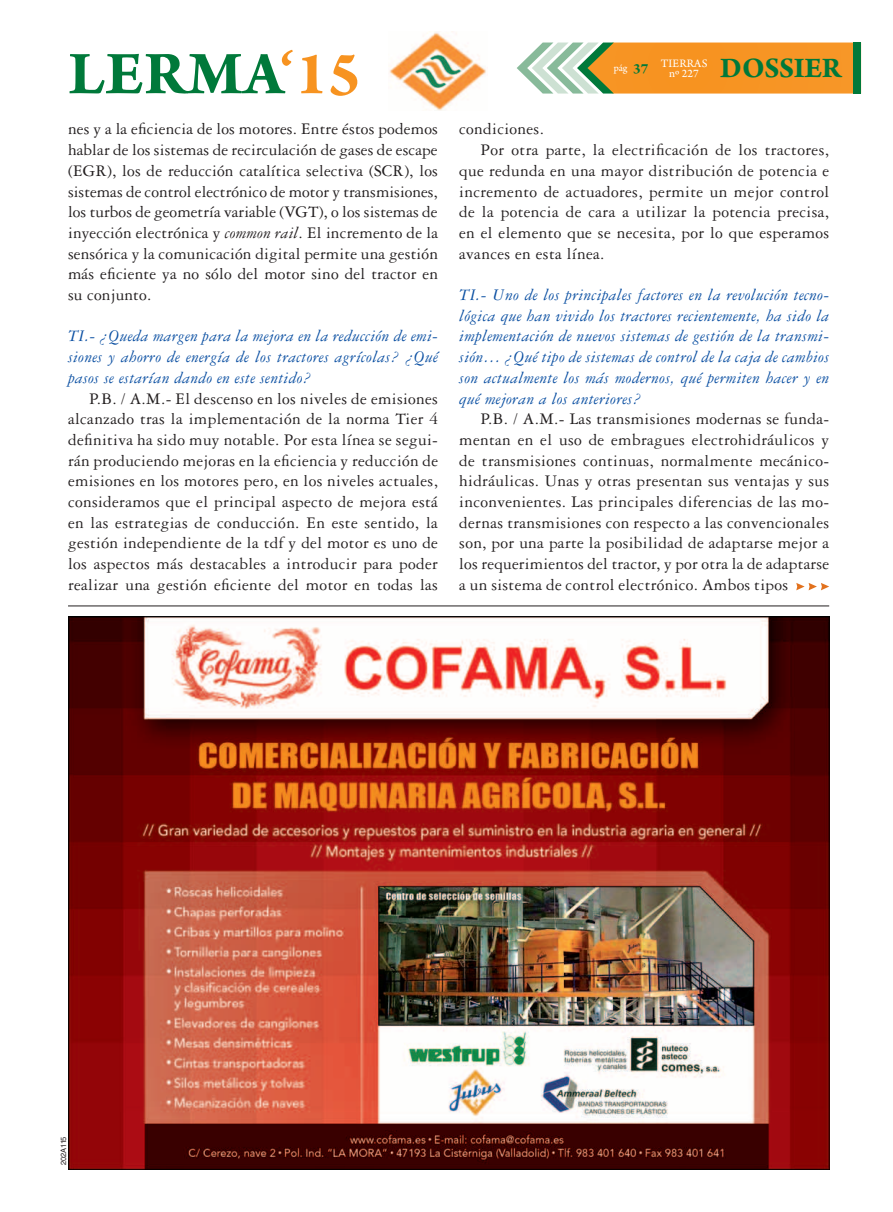
<style>
.page{position:relative;width:893px;height:1212px;background:#fff}
.page>*{position:absolute;margin:0;border:0;box-sizing:border-box;transform-origin:0 0}
.t1{font:700 64.5px "Arno Pro";letter-spacing:.01em;color:#00793a}
.t2{font:700 30px "Arno Pro";letter-spacing:-.01em;color:#00793a}
.t3{font:17.25px/20.7px "Garamond 3 LT Std";letter-spacing:.02em;color:#231f20;text-align:justify}
.t4{font:italic 17.25px/20.7px "Garamond 3 LT Std";letter-spacing:.02em;color:#0a4fa2;text-align:justify}
.t5{font:12px/10.5px "Arno Pro";letter-spacing:.01em;color:#fff;text-align:center}
.t6{font:10.5px "Arno Pro";color:#fff}
.t7{font:7.5px "Helvetica LT Std";color:#231f20}
.s1{color:#f79320}
.s2{font-style:italic}
.s3{font-weight:700;font-size:15px;color:#00793a}
</style>
<div class="page">
<img style="left:389px;top:32px;width:98px;height:79px">
<svg style="left:517px;top:43px;width:336px;height:51px;background:#e6a54d"></svg>
<div style="left:853px;top:43px;width:8px;height:51px;background:#00793a"></div>
<hr style="left:68px;top:606px;width:761px;height:1px;background:#231f20">
<svg style="left:796px;top:583px;width:33px;height:7px"></svg>
<img style="left:68px;top:617px;width:761px;height:552px">
<h1 class="t1" style="left:68px;top:36px;width:294px">LERMA<span class="s1">‘15</span></h1>
<p class="t3" style="left:68px;top:119px;width:371px">nes y a la eficiencia de los motores. Entre éstos podemos hablar de los sistemas de recirculación de gases de escape (EGR), los de reducción catalítica selectiva (SCR), los sistemas de control electrónico de motor y transmisiones, los turbos de geometría variable (VGT), o los sistemas de inyección electrónica y <span class="s2">common rail</span>. El incremento de la sensórica y la comunicación digital permite una gestión más eficiente ya no sólo del motor sino del tractor en su conjunto.</p>
<p class="t4" style="left:68px;top:326px;width:371px">TI.- ¿Queda margen para la mejora en la reducción de emi&shy;siones y ahorro de energía de los tractores agrícolas? ¿Qué pasos se estarían dando en este sentido?</p>
<p class="t3" style="left:68px;top:388px;width:372px;text-indent:21px">P.B. / A.M.- El descenso en los niveles de emisiones alcanzado tras la implementación de la norma Tier 4 definitiva ha sido muy notable. Por esta línea se segui&shy;rán produciendo mejoras en la eficiencia y reducción de emisiones en los motores pero, en los niveles actuales, consideramos que el principal aspecto de mejora está en las estrategias de conducción. En este sentido, la gestión independiente de la tdf y del motor es uno de los aspectos más destacables a introducir para poder realizar una gestión eficiente del motor en todas las</p>
<p class="t6" style="left:614px;top:62px;width:36px">PÁG <span class="s3">37</span></p>
<h2 class="t2" style="left:720px;top:51px;width:122px">DOSSIER</h2>
<p class="t5" style="left:661px;top:59px;width:48px">TIERRAS<br>Nº 227</p>
<p class="t3" style="left:459px;top:119px;width:86px">condiciones.</p>
<p class="t3" style="left:480px;top:140px;width:350px">Por otra parte, la electrificación de los tractores,</p>
<p class="t3" style="left:459px;top:160px;width:371px">que redunda en una mayor distribución de potencia e</p>
<p class="t3" style="left:459px;top:181px;width:371px">incremento de actuadores, permite un mejor control</p>
<p class="t3" style="left:459px;top:202px;width:371px">de la potencia de cara a utilizar la potencia precisa,</p>
<p class="t3" style="left:459px;top:222px;width:371px">en el elemento que se necesita, por lo que esperamos</p>
<p class="t3" style="left:459px;top:243px;width:147px">avances en esta línea.</p>
<p class="t4" style="left:459px;top:285px;width:371px">TI.- Uno de los principales factores en la revolución tecno&shy;lógica que han vivido los tractores recientemente, ha sido la implementación de nuevos sistemas de gestión de la transmi&shy;sión… ¿Qué tipo de sistemas de control de la caja de cambios son actualmente los más modernos, qué permiten hacer y en qué mejoran a los anteriores?</p>
<p class="t3" style="left:459px;top:409px;width:371px;text-indent:21px">P.B. / A.M.- Las transmisiones modernas se funda&shy;mentan en el uso de embragues electrohidráulicos y de transmisiones continuas, normalmente mecánico&shy;hidráulicas. Unas y otras presentan sus ventajas y sus inconvenientes. Las principales diferencias de las mo&shy;dernas transmisiones con respecto a las convencionales son, por una parte la posibilidad de adaptarse mejor a los requerimientos del tractor, y por otra la de adaptarse a un sistema de control electrónico. Ambos tipos</p>
<p class="t7" style="left:59px;top:1165px;width:30px;rotate:-90deg">202A115</p>
</div>
